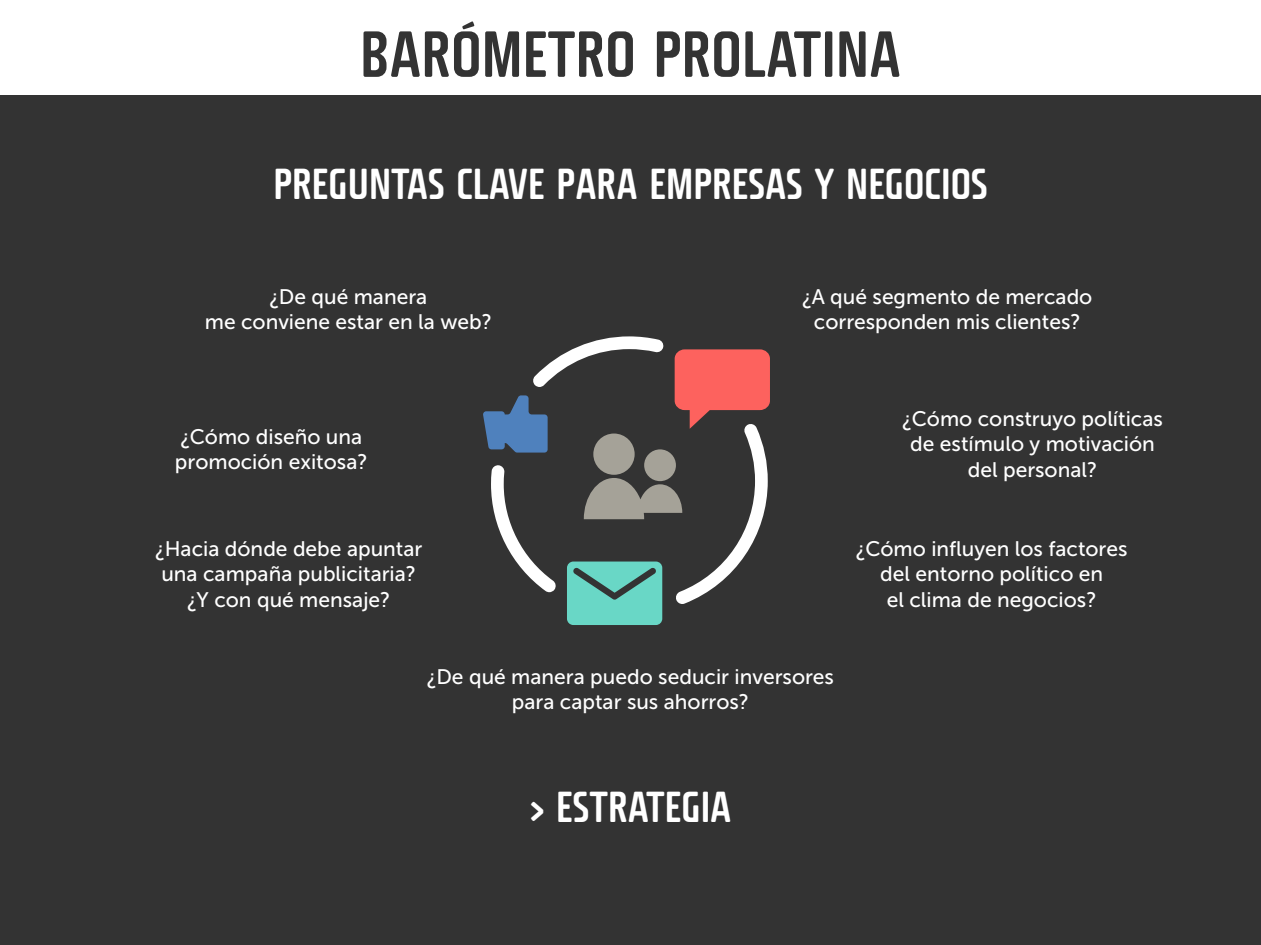
<style>
.page{position:relative;width:1261px;height:945px;background:#fff}
.page>*{position:absolute;margin:0;border:0;box-sizing:border-box;transform-origin:0 0}
.t1{font:600 extra-condensed 63px "Fishmonger K";color:#333}
.t2{font:600 extra-condensed 42px "Fishmonger K";color:#fff}
.t3{font:21px/25.2px "Museo Sans 500";color:#fff;text-align:center}
</style>
<div class="page">
<div style="left:0;top:96px;width:1260px;height:849px;background:#333"></div>
<svg style="left:483px;top:336px;width:286px;height:289px"></svg>
<h1 class="t1" style="left:360px;top:18px;width:542px">BARÓMETRO PROLATINA</h1>
<h2 class="t2" style="left:273px;top:160px;width:715px">PREGUNTAS CLAVE PARA EMPRESAS Y NEGOCIOS</h2>
<p class="t3" style="left:205px;top:284px;width:288px">¿De qué manera<br>me conviene estar en la web?</p>
<p class="t3" style="left:175px;top:424px;width:194px;text-align:left">¿Cómo diseño una promoción exitosa?</p>
<p class="t3" style="left:155px;top:536px;width:268px">¿Hacia dónde debe apuntar una campaña publicitaria? ¿Y con qué mensaje?</p>
<p class="t3" style="left:802px;top:284px;width:291px">¿A qué segmento de mercado corresponden mis clientes?</p>
<p class="t3" style="left:902px;top:407px;width:262px">¿Cómo construyo políticas de estímulo y motivación del personal?</p>
<p class="t3" style="left:855px;top:537px;width:273px">¿Cómo influyen los factores del entorno político en<br>el clima de negocios?</p>
<p class="t3" style="left:427px;top:664px;width:408px">¿De qué manera puedo seducir inversores para captar sus ahorros?</p>
<h2 class="t2" style="left:529px;top:783px;width:204px">&gt; ESTRATEGIA</h2>
</div>
